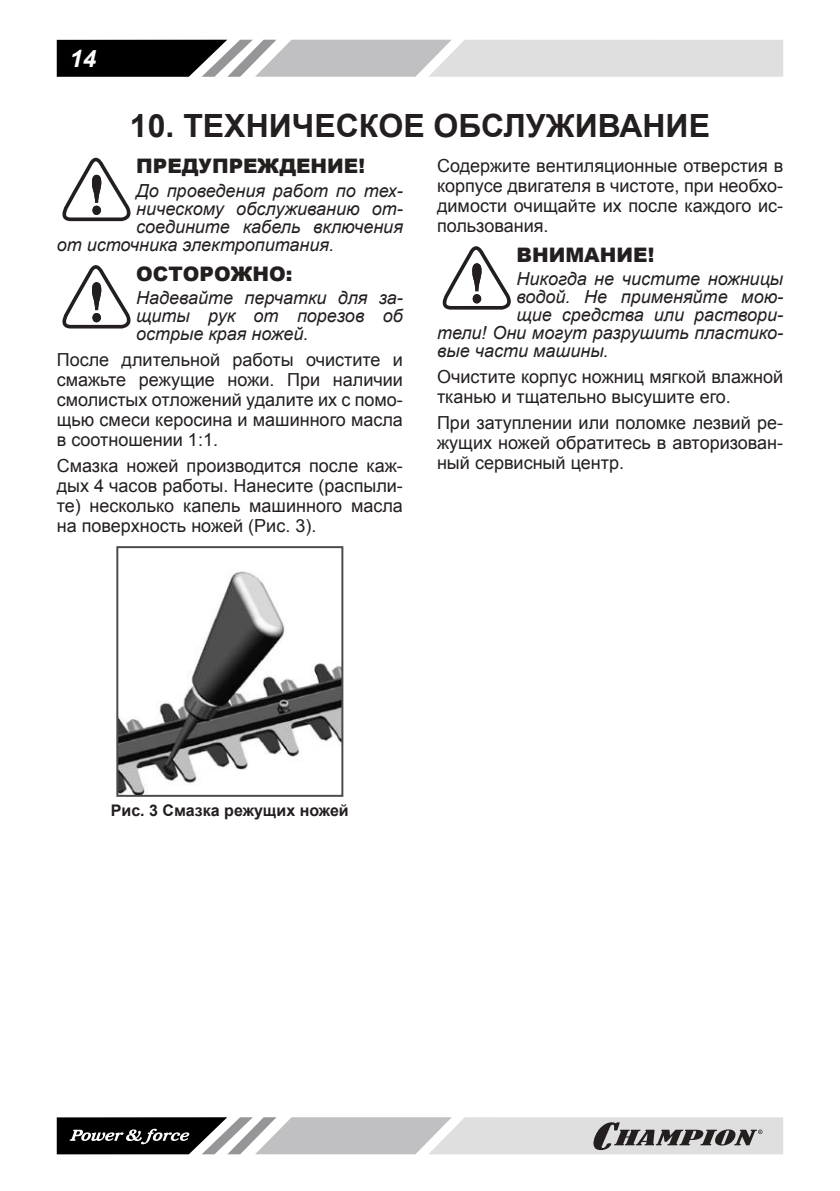
<style>
.page{position:relative;width:840px;height:1191px;background:#fff}
.page>*{position:absolute;margin:0;border:0;box-sizing:border-box;transform-origin:0 0}
.t1{font:700 32px "Arial";color:#241f1f}
.t2{font:italic 700 24px "Arial";color:#fff}
.t3{font:900 20px "Arial";color:#241f1f}
.t4{font:18px/20px "Arial";color:#241f1f;text-align:justify}
.t5{font:italic 18px/18px "Arial";color:#241f1f;text-align:justify}
.t6{font:700 16px "Arial";color:#241f1f}
</style>
<div class="page">
<svg style="left:57px;top:40px;width:725px;height:37px;background:#aaa9aa"></svg>
<svg style="left:57px;top:1117px;width:725px;height:37px;background:#a3a2a3"></svg>
<svg style="left:62px;top:158px;width:69px;height:63px"></svg>
<svg style="left:62px;top:265px;width:69px;height:63px"></svg>
<img style="left:119px;top:571px;width:221px;height:223px">
<div style="left:116px;top:546px;width:227px;height:251px;border:2px solid #4e4b4c"></div>
<svg style="left:442px;top:246px;width:69px;height:64px"></svg>
<h2 class="t2" style="left:70px;top:44px;width:28px">14</h2>
<h1 class="t1" style="left:130px;top:104px;width:581px">10. ТЕХНИЧЕСКОЕ ОБСЛУЖИВАНИЕ</h1>
<p class="t3" style="left:136px;top:151px;width:230px">ПРЕДУПРЕЖДЕНИЕ!</p>
<p class="t5" style="left:136px;top:182px;width:268px">До проведения работ по тех-</p>
<p class="t5" style="left:136px;top:200px;width:268px">ническому обслуживанию от-</p>
<p class="t5" style="left:136px;top:218px;width:268px">соедините кабель включения</p>
<p class="t5" style="left:57px;top:236px;width:279px">от источника электропитания.</p>
<p class="t3" style="left:136px;top:259px;width:158px">ОСТОРОЖНО:</p>
<p class="t5" style="left:136px;top:289px;width:268px">Надевайте перчатки для за&shy;щиты рук от порезов об острые края ножей.</p>
<p class="t4" style="left:57px;top:350px;width:347px">После длительной работы очистите и смажьте режущие ножи. При наличии смолистых отложений удалите их с помо&shy;щью смеси керосина и машинного масла в соотношении 1:1.</p>
<p class="t4" style="left:57px;top:455px;width:347px">Смазка ножей производится после каж&shy;дых 4 часов работы. Нанесите (распыли&shy;те) несколько капель машинного масла на поверхность ножей (Рис. 3).</p>
<p class="t4" style="left:437px;top:156px;width:347px">Содержите вентиляционные отверстия в корпусе двигателя в чистоте, при необхо&shy;димости очищайте их после каждого ис&shy;пользования.</p>
<p class="t3" style="left:516px;top:240px;width:139px">ВНИМАНИЕ!</p>
<p class="t5" style="left:516px;top:270px;width:268px">Никогда не чистите ножницы</p>
<p class="t5" style="left:516px;top:288px;width:268px">водой. Не применяйте мою-</p>
<p class="t5" style="left:516px;top:306px;width:268px">щие средства или раствори-</p>
<p class="t5" style="left:437px;top:324px;width:347px">тели! Они могут разрушить пластико-</p>
<p class="t5" style="left:437px;top:342px;width:173px">вые части машины.</p>
<p class="t4" style="left:437px;top:367px;width:347px">Очистите корпус ножниц мягкой влажной тканью и тщательно высушите его.</p>
<p class="t4" style="left:437px;top:412px;width:347px">При затуплении или поломке лезвий ре&shy;жущих ножей обратитесь в авторизован&shy;ный сервисный центр.</p>
<p class="t6" style="left:111px;top:799px;width:239px">Рис. 3 Смазка режущих ножей</p>
</div>
